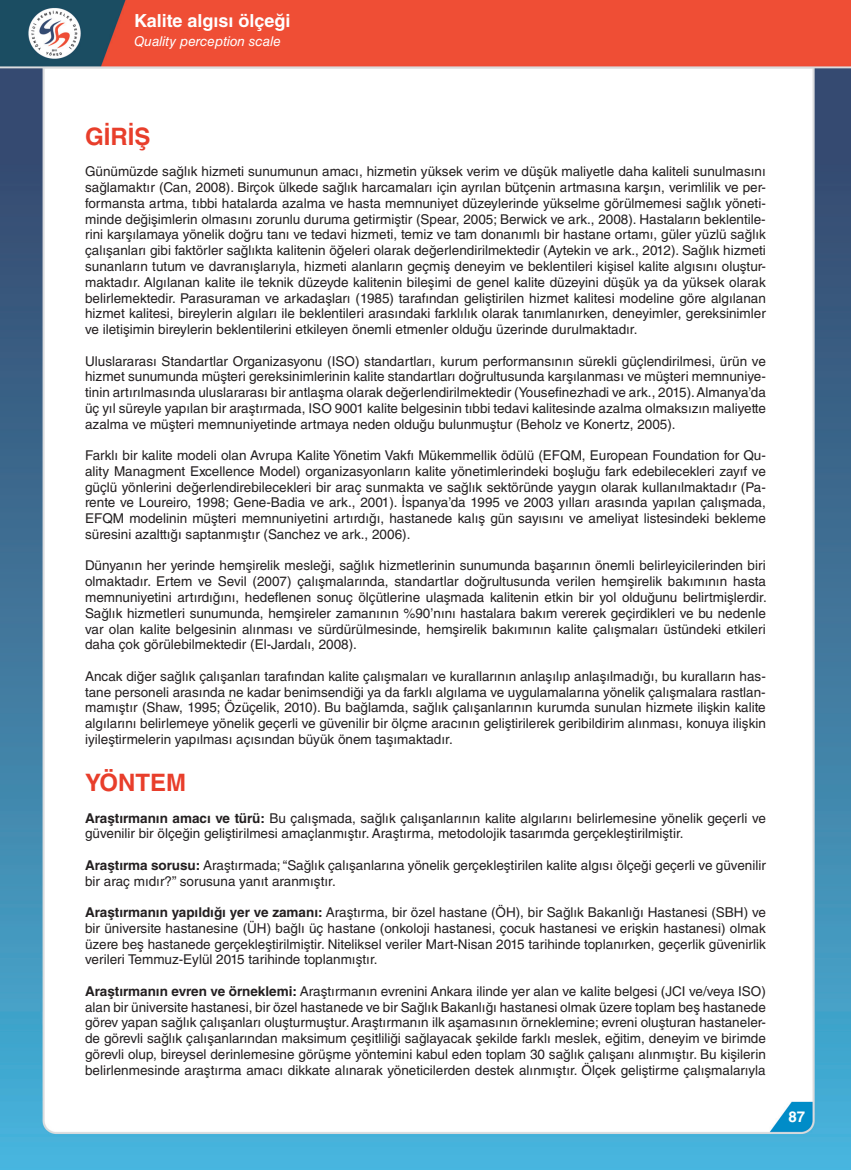
<style>
.page{position:relative;width:851px;height:1170px;background:#fff}
.page>*{position:absolute;margin:0;border:0;box-sizing:border-box;transform-origin:0 0}
.t1{font:700 24px "Helvetica LT Std";color:#e83e2b}
.t2{font:700 18px "Helvetica LT Std";color:#fff}
.t3{font:700 15px "Helvetica LT Std";color:#fff}
.t4{font:13.5px/15.8px "Helvetica LT Std";color:#231f20;text-align:justify}
.t5{font:italic 13.5px "Helvetica LT Std";color:#fff}
.s1{font-weight:700}
</style>
<div class="page">
<img style="left:0;top:0;width:850px;height:1169px">
<h2 class="t2" style="left:134px;top:9px;width:158px">Kalite algısı ölçeği</h2>
<p class="t5" style="left:134px;top:33px;width:148px">Quality perception scale</p>
<h1 class="t1" style="left:85px;top:122px;width:67px">GİRİŞ</h1>
<p class="t4" style="left:85px;top:164px;width:682px">Günümüzde sağlık hizmeti sunumunun amacı, hizmetin yüksek verim ve düşük maliyetle daha kaliteli sunulmasını sağlamaktır (Can, 2008). Birçok ülkede sağlık harcamaları için ayrılan bütçenin artmasına karşın, verimlilik ve per&shy;formansta artma, tıbbi hatalarda azalma ve hasta memnuniyet düzeylerinde yükselme görülmemesi sağlık yöneti&shy;minde değişimlerin olmasını zorunlu duruma getirmiştir (Spear, 2005; Berwick ve ark., 2008). Hastaların beklentile&shy;rini karşılamaya yönelik doğru tanı ve tedavi hizmeti, temiz ve tam donanımlı bir hastane ortamı, güler yüzlü sağlık çalışanları gibi faktörler sağlıkta kalitenin öğeleri olarak değerlendirilmektedir (Aytekin ve ark., 2012). Sağlık hizmeti sunanların tutum ve davranışlarıyla, hizmeti alanların geçmiş deneyim ve beklentileri kişisel kalite algısını oluştur&shy;maktadır. Algılanan kalite ile teknik düzeyde kalitenin bileşimi de genel kalite düzeyini düşük ya da yüksek olarak belirlemektedir. Parasuraman ve arkadaşları (1985) tarafından geliştirilen hizmet kalitesi modeline göre algılanan hizmet kalitesi, bireylerin algıları ile beklentileri arasındaki farklılık olarak tanımlanırken, deneyimler, gereksinimler ve iletişimin bireylerin beklentilerini etkileyen önemli etmenler olduğu üzerinde durulmaktadır.</p>
<p class="t4" style="left:85px;top:353px;width:682px">Uluslararası Standartlar Organizasyonu (ISO) standartları, kurum performansının sürekli güçlendirilmesi, ürün ve hizmet sunumunda müşteri gereksinimlerinin kalite standartları doğrultusunda karşılanması ve müşteri memnuniye&shy;tinin artırılmasında uluslararası bir antlaşma olarak değerlendirilmektedir (Yousefinezhadi ve ark., 2015). Almanya’da üç yıl süreyle yapılan bir araştırmada, ISO 9001 kalite belgesinin tıbbi tedavi kalitesinde azalma olmaksızın maliyette azalma ve müşteri memnuniyetinde artmaya neden olduğu bulunmuştur (Beholz ve Konertz, 2005).</p>
<p class="t4" style="left:85px;top:447px;width:682px">Farklı bir kalite modeli olan Avrupa Kalite Yönetim Vakfı Mükemmellik ödülü (EFQM, European Foundation for Qu&shy;ality Managment Excellence Model) organizasyonların kalite yönetimlerindeki boşluğu fark edebilecekleri zayıf ve güçlü yönlerini değerlendirebilecekleri bir araç sunmakta ve sağlık sektöründe yaygın olarak kullanılmaktadır (Pa&shy;rente ve Loureiro, 1998; Gene-Badia ve ark., 2001). İspanya’da 1995 ve 2003 yılları arasında yapılan çalışmada, EFQM modelinin müşteri memnuniyetini artırdığı, hastanede kalış gün sayısını ve ameliyat listesindeki bekleme süresini azalttığı saptanmıştır (Sanchez ve ark., 2006).</p>
<p class="t4" style="left:85px;top:557px;width:683px">Dünyanın her yerinde hemşirelik mesleği, sağlık hizmetlerinin sunumunda başarının önemli belirleyicilerinden biri olmaktadır. Ertem ve Sevil (2007) çalışmalarında, standartlar doğrultusunda verilen hemşirelik bakımının hasta memnuniyetini artırdığını, hedeflenen sonuç ölçütlerine ulaşmada kalitenin etkin bir yol olduğunu belirtmişlerdir.<br>Sağlık hizmetleri sunumunda, hemşireler zamanının %90’nını hastalara bakım vererek geçirdikleri ve bu nedenle var olan kalite belgesinin alınması ve sürdürülmesinde, hemşirelik bakımının kalite çalışmaları üstündeki etkileri daha çok görülebilmektedir (El-Jardalı, 2008).</p>
<p class="t4" style="left:85px;top:668px;width:682px">Ancak diğer sağlık çalışanları tarafından kalite çalışmaları ve kurallarının anlaşılıp anlaşılmadığı, bu kuralların has&shy;tane personeli arasında ne kadar benimsendiği ya da farklı algılama ve uygulamalarına yönelik çalışmalara rastlan&shy;mamıştır (Shaw, 1995; Özüçelik, 2010). Bu bağlamda, sağlık çalışanlarının kurumda sunulan hizmete ilişkin kalite algılarını belirlemeye yönelik geçerli ve güvenilir bir ölçme aracının geliştirilerek geribildirim alınması, konuya ilişkin iyileştirmelerin yapılması açısından büyük önem taşımaktadır.</p>
<h1 class="t1" style="left:85px;top:767px;width:102px">YÖNTEM</h1>
<p class="t4" style="left:85px;top:809px;width:682px"><span class="s1">Araştırmanın amacı ve türü:</span> Bu çalışmada, sağlık çalışanlarının kalite algılarını belirlemesine yönelik geçerli ve güvenilir bir ölçeğin geliştirilmesi amaçlanmıştır. Araştırma, metodolojik tasarımda gerçekleştirilmiştir.</p>
<p class="t4" style="left:85px;top:857px;width:682px"><span class="s1">Araştırma sorusu:</span> Araştırmada; “Sağlık çalışanlarına yönelik gerçekleştirilen kalite algısı ölçeği geçerli ve güvenilir bir araç mıdır?” sorusuna yanıt aranmıştır.</p>
<p class="t4" style="left:85px;top:904px;width:682px"><span class="s1">Araştırmanın yapıldığı yer ve zamanı:</span> Araştırma, bir özel hastane (ÖH), bir Sağlık Bakanlığı Hastanesi (SBH) ve bir üniversite hastanesine (ÜH) bağlı üç hastane (onkoloji hastanesi, çocuk hastanesi ve erişkin hastanesi) olmak üzere beş hastanede gerçekleştirilmiştir. Niteliksel veriler Mart-Nisan 2015 tarihinde toplanırken, geçerlik güvenirlik verileri Temmuz-Eylül 2015 tarihinde toplanmıştır.</p>
<p class="t4" style="left:85px;top:983px;width:682px"><span class="s1">Araştırmanın evren ve örneklemi:</span> Araştırmanın evrenini Ankara ilinde yer alan ve kalite belgesi (JCI ve/veya ISO) alan bir üniversite hastanesi, bir özel hastanede ve bir Sağlık Bakanlığı hastanesi olmak üzere toplam beş hastanede görev yapan sağlık çalışanları oluşturmuştur. Araştırmanın ilk aşamasının örneklemine; evreni oluşturan hastaneler&shy;de görevli sağlık çalışanlarından maksimum çeşitliliği sağlayacak şekilde farklı meslek, eğitim, deneyim ve birimde görevli olup, bireysel derinlemesine görüşme yöntemini kabul eden toplam 30 sağlık çalışanı alınmıştır. Bu kişilerin belirlenmesinde araştırma amacı dikkate alınarak yöneticilerden destek alınmıştır. Ölçek geliştirme çalışmalarıyla</p>
<p class="t3" style="left:788px;top:1107px;width:18px">87</p>
</div>
